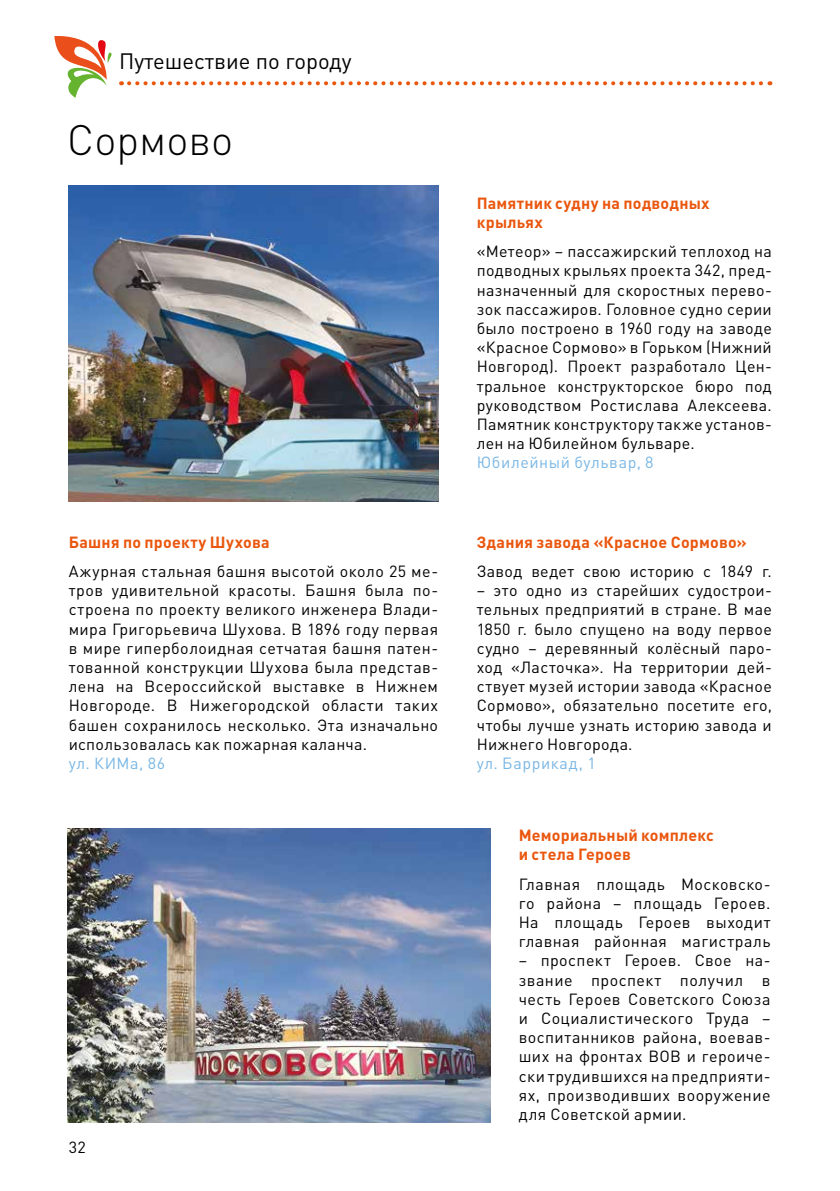
<style>
.page{position:relative;width:840px;height:1191px;background:#fff}
.page>*{position:absolute;margin:0;border:0;box-sizing:border-box;transform-origin:0 0}
.t1{font:300 42px "DIN Pro";color:#000}
.t2{font:22px "DIN Pro";color:#000}
.t3{font:16px/19.2px "DIN Pro";letter-spacing:.02em;color:#000;text-align:justify}
.t4{font:700 16px/19.2px "DIN Pro";letter-spacing:.015em;color:#ea560d}
.t5{font:16px "DIN Pro";letter-spacing:.035em;color:#79b6e4}
</style>
<div class="page">
<svg style="left:129px;top:81px;width:641px;height:4px"></svg>
<svg style="left:54px;top:36px;width:58px;height:62px"></svg>
<img style="left:68px;top:185px;width:370px;height:317px">
<img style="left:67px;top:829px;width:423px;height:294px">
<h2 class="t2" style="left:119px;top:46px;width:234px">Путешествие по городу</h2>
<h1 class="t1" style="left:67px;top:111px;width:167px">Сормово</h1>
<p class="t4" style="left:69px;top:532px;width:202px">Башня по проекту Шухова</p>
<p class="t3" style="left:69px;top:561px;width:371px">Ажурная стальная башня высотой около 25 ме&shy;тров удивительной красоты. Башня была по&shy;строена по проекту великого инженера Влади&shy;мира Григорьевича Шухова. В 1896 году первая в мире гиперболоидная сетчатая башня патен&shy;тованной конструкции Шухова была представ&shy;лена на Всероссийской выставке в Нижнем Новгороде. В Нижегородской области таких башен сохранилось несколько. Эта изначально использовалась как пожарная каланча.</p>
<p class="t5" style="left:69px;top:752px;width:98px">ул. КИМа, 86</p>
<p class="t3" style="left:69px;top:1137px;width:19px">32</p>
<p class="t4" style="left:476px;top:193px;width:234px">Памятник судну на подводных крыльях</p>
<p class="t3" style="left:476px;top:241px;width:296px;text-align:left">«Метеор» – пассажирский теплоход на подводных крыльях проекта 342, пред&shy;назначенный для скоростных перево&shy;зок пассажиров. Головное судно серии было построено в 1960 году на заводе «Красное Сормово» в Горьком (Нижний Новгород). Проект разработало Цен&shy;тральное конструкторское бюро под руководством Ростислава Алексеева.<br>Памятник конструктору также установ&shy;лен на Юбилейном бульваре.</p>
<p class="t5" style="left:476px;top:452px;width:178px">Юбилейный бульвар, 8</p>
<p class="t4" style="left:476px;top:532px;width:271px">Здания завода «Красное Сормово»</p>
<p class="t3" style="left:476px;top:561px;width:296px">Завод ведет свою историю с 1849 г.</p>
<p class="t3" style="left:476px;top:580px;width:296px">– это одно из старейших судострои&shy;тельных предприятий в стране. В мае 1850 г. было спущено на воду первое судно – деревянный колёсный паро&shy;ход «Ласточка». На территории дей&shy;ствует музей истории завода «Красное Сормово», обязательно посетите его, чтобы лучше узнать историю завода и Нижнего Новгорода.</p>
<p class="t5" style="left:476px;top:752px;width:120px">ул. Баррикад, 1</p>
<p class="t4" style="left:518px;top:825px;width:196px">Мемориальный комплекс и стела Героев</p>
<p class="t3" style="left:518px;top:873px;width:253px">Главная площадь Московско&shy;го района – площадь Героев.<br>На площадь Героев выходит главная районная магистраль</p>
<p class="t3" style="left:518px;top:950px;width:253px">– проспект Героев. Свое на&shy;звание проспект получил в честь Героев Советского Союза и Социалистического Труда – воспитанников района, воевав&shy;ших на фронтах ВОВ и героиче&shy;ски трудившихся на предприяти&shy;ях, производивших вооружение для Советской армии.</p>
</div>
